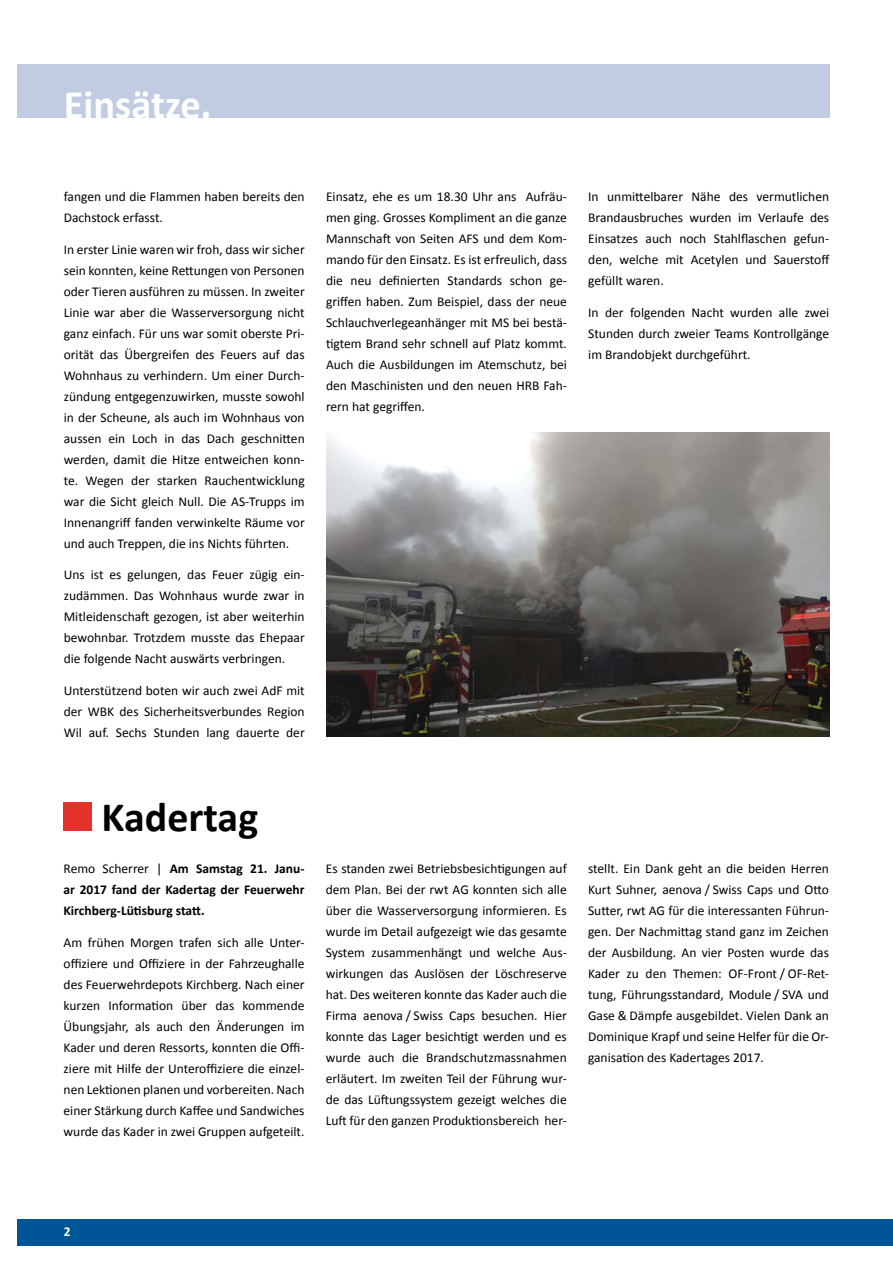
<style>
.page{position:relative;width:893px;height:1263px;background:#fff}
.page>*{position:absolute;margin:0;border:0;box-sizing:border-box;transform-origin:0 0}
.t1{font:700 42px "Calibri";color:#000}
.t2{font:700 40.5px "Calibri";color:#fff}
.t3{font:13.5px/21px "Calibri";color:#000;text-align:justify}
.t4{font:700 13.5px/21px "Calibri";color:#000;text-align:justify}
.t5{font:700 13.5px "Calibri";color:#fff}
.s1{font-weight:400}
</style>
<div class="page">
<div style="left:17px;top:1219px;width:876px;height:27px;background:#005596"></div>
<div style="left:17px;top:64px;width:812px;height:53px;background:#c1cce2"></div>
<img style="left:326px;top:432px;width:503px;height:304px">
<div style="left:64px;top:803px;width:28px;height:28px;background:#e4312b"></div>
<h2 class="t2" style="left:64px;top:79px;width:149px">Einsätze.</h2>
<p class="t3" style="left:64px;top:186px;width:242px">fangen und die Flammen haben bereits den<br>Dachstock erfasst.</p>
<p class="t3" style="left:64px;top:239px;width:242px">In erster Linie waren wir froh, dass wir sicher sein konnten, keine Rettungen von Personen oder Tieren ausführen zu müssen. In zweiter Linie war aber die Wasserversorgung nicht ganz einfach. Für uns war somit oberste Pri&shy;orität das Übergreifen des Feuers auf das Wohnhaus zu verhindern. Um einer Durch&shy;zündung entgegenzuwirken, musste sowohl in der Scheune, als auch im Wohnhaus von aussen ein Loch in das Dach geschnitten werden, damit die Hitze entweichen konn&shy;te. Wegen der starken Rauchentwicklung war die Sicht gleich Null. Die AS-Trupps im Innenangriff fanden verwinkelte Räume vor und auch Treppen, die ins Nichts führten.</p>
<p class="t3" style="left:64px;top:564px;width:242px">Uns ist es gelungen, das Feuer zügig ein&shy;zudämmen. Das Wohnhaus wurde zwar in Mitleidenschaft gezogen, ist aber weiterhin bewohnbar. Trotzdem musste das Ehepaar die folgende Nacht auswärts verbringen.</p>
<p class="t3" style="left:64px;top:680px;width:242px">Unterstützend boten wir auch zwei AdF mit der WBK des Sicherheitsverbundes Region Wil auf. Sechs Stunden lang dauerte der</p>
<p class="t3" style="left:326px;top:186px;width:242px">Einsatz, ehe es um 18.30 Uhr ans Aufräu&shy;men ging. Grosses Kompliment an die ganze Mannschaft von Seiten AFS und dem Kom&shy;mando für den Einsatz. Es ist erfreulich, dass die neu definierten Standards schon ge&shy;griffen haben. Zum Beispiel, dass der neue Schlauchverlegeanhänger mit MS bei bestä&shy;tigtem Brand sehr schnell auf Platz kommt.<br>Auch die Ausbildungen im Atemschutz, bei den Maschinisten und den neuen HRB Fah&shy;rern hat gegriffen.</p>
<p class="t3" style="left:588px;top:186px;width:243px">In unmittelbarer Nähe des vermutlichen Brandausbruches wurden im Verlaufe des Einsatzes auch noch Stahlflaschen gefun&shy;den, welche mit Acetylen und Sauerstoff gefüllt waren.</p>
<p class="t3" style="left:588px;top:302px;width:242px">In der folgenden Nacht wurden alle zwei Stunden durch zweier Teams Kontrollgänge im Brandobjekt durchgeführt.</p>
<h1 class="t1" style="left:102px;top:790px;width:158px">Kadertag</h1>
<p class="t4" style="left:64px;top:858px;width:242px"><span class="s1">Remo Scherrer |</span> Am Samstag 21. Janu&shy;ar 2017 fand der Kadertag der Feuerwehr Kirchberg-Lütisburg statt.</p>
<p class="t3" style="left:64px;top:932px;width:242px">Am frühen Morgen trafen sich alle Unter&shy;offiziere und Offiziere in der Fahrzeughalle des Feuerwehrdepots Kirchberg. Nach einer kurzen Information über das kommende Übungsjahr, als auch den Änderungen im Kader und deren Ressorts, konnten die Offi&shy;ziere mit Hilfe der Unteroffiziere die einzel&shy;nen Lektionen planen und vorbereiten. Nach einer Stärkung durch Kaffee und Sandwiches wurde das Kader in zwei Gruppen aufgeteilt.</p>
<p class="t3" style="left:326px;top:858px;width:242px">Es standen zwei Betriebsbesichtigungen auf dem Plan. Bei der rwt AG konnten sich alle über die Wasserversorgung informieren. Es wurde im Detail aufgezeigt wie das gesamte System zusammenhängt und welche Aus&shy;wirkungen das Auslösen der Löschreserve hat. Des weiteren konnte das Kader auch die Firma aenova / Swiss Caps besuchen. Hier konnte das Lager besichtigt werden und es wurde auch die Brandschutzmassnahmen erläutert. Im zweiten Teil der Führung wur&shy;de das Lüftungssystem gezeigt welches die Luft für den ganzen Produktionsbereich her-</p>
<p class="t3" style="left:588px;top:858px;width:242px">stellt. Ein Dank geht an die beiden Herren Kurt Suhner, aenova / Swiss Caps und Otto Sutter, rwt AG für die interessanten Führun&shy;gen. Der Nachmittag stand ganz im Zeichen der Ausbildung. An vier Posten wurde das Kader zu den Themen: OF-Front / OF-Ret&shy;tung, Führungsstandard, Module / SVA und Gase &amp; Dämpfe ausgebildet. Vielen Dank an Dominique Krapf und seine Helfer für die Or&shy;ganisation des Kadertages 2017.</p>
<p class="t5" style="left:64px;top:1223px;width:8px">2</p>
</div>
